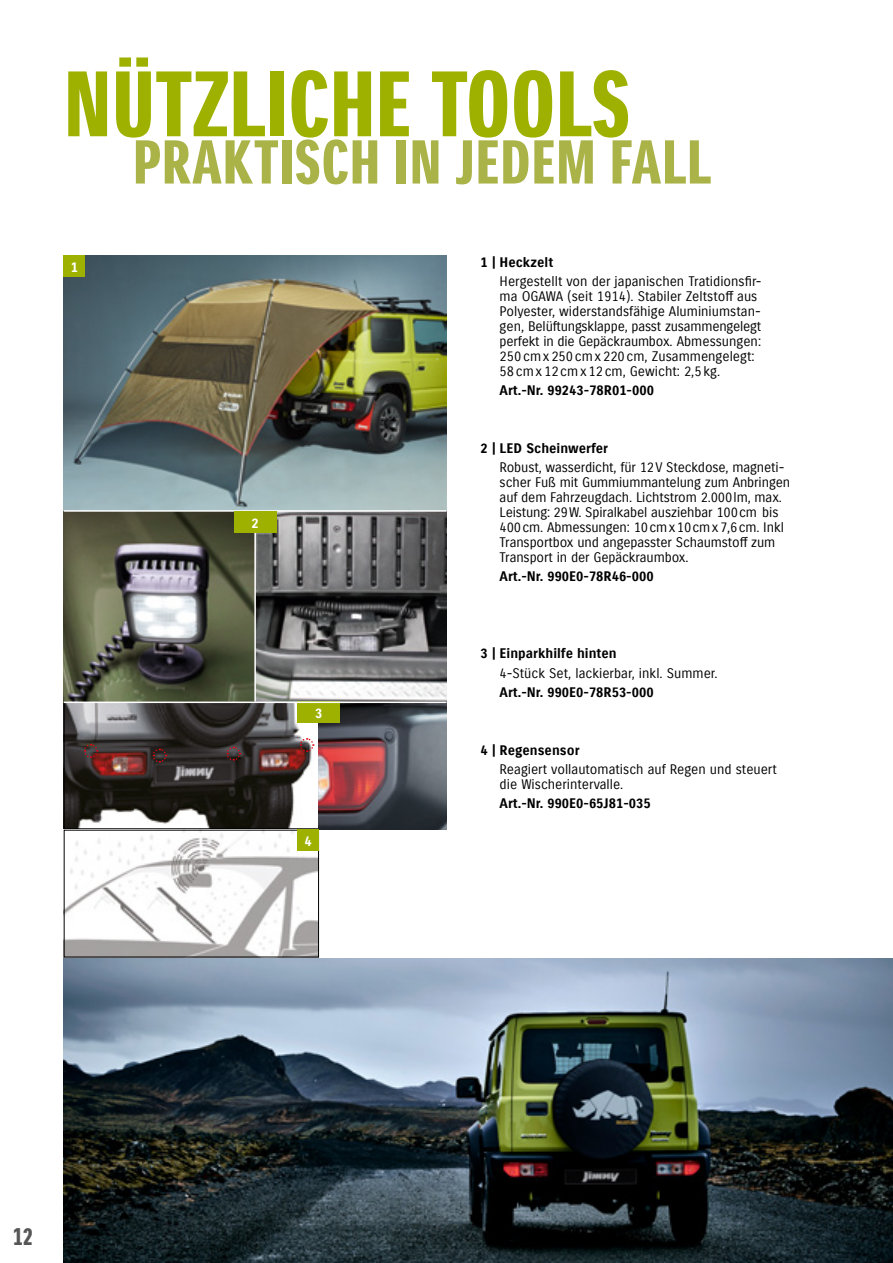
<style>
.page{position:relative;width:893px;height:1263px;background:#fff}
.page>*{position:absolute;margin:0;border:0;box-sizing:border-box;transform-origin:0 0}
.t1{font:90px "Suzuki PRO Headline";letter-spacing:.01em;color:#9fb100}
.t2{font:60px "Suzuki PRO Headline";letter-spacing:.02em;color:#aab348}
.t3{font:24px "Suzuki PRO Headline";color:#565656}
.Beschreibung{font:13.5px/15px "Suzuki PRO Regular";letter-spacing:-.01em;color:#000}
.Artikelnummer{font:13.5px "Suzuki PRO Bold";color:#000}
.Artikel_Name{font:13.5px "Suzuki PRO Bold";color:#000}
.Artikel_Name-2{font:13.5px "Suzuki PRO Bold";color:#fff}
</style>
<div class="page">
<img style="left:64px;top:703px;width:255px;height:252px">
<div style="left:64px;top:701px;width:255px;height:128px;border:1px solid #000"></div>
<img style="left:319px;top:703px;width:127px;height:126px">
<img style="left:64px;top:256px;width:382px;height:445px">
<div style="left:64px;top:256px;width:21px;height:21px;background:#9fb100"></div>
<div style="left:298px;top:701px;width:42px;height:22px;background:#9fb100"></div>
<div style="left:298px;top:830px;width:21px;height:21px;background:#9fb100"></div>
<hr style="left:64px;top:510px;width:382px;height:2px;background:#fff">
<hr style="left:254px;top:511px;width:2px;height:190px;background:#fff">
<div style="left:234px;top:512px;width:42px;height:21px;background:#9fb100"></div>
<hr style="left:64px;top:701px;width:382px;height:2px;background:#fff">
<img style="left:64px;top:958px;width:829px;height:305px">
<svg style="left:83px;top:743px;width:15px;height:16px"></svg>
<svg style="left:152px;top:748px;width:15px;height:15px"></svg>
<svg style="left:226px;top:746px;width:15px;height:15px"></svg>
<svg style="left:299px;top:737px;width:15px;height:16px"></svg>
<p class="t1" style="left:64px;top:50px;width:568px">NÜTZLICHE TOOLS</p>
<p class="t2" style="left:133px;top:126px;width:579px">PRAKTISCH IN JEDEM FALL</p>
<p class="Artikel_Name-2" style="left:71px;top:259px;width:9px">1</p>
<p class="Artikel_Name" style="left:480px;top:254px;width:74px">1 | Heckzelt</p>
<p class="Beschreibung" style="left:500px;top:274px;width:263px">Hergestellt von der japanischen Tratidionsfir&shy;ma OGAWA (seit 1914). Stabiler Zeltstoff aus Polyester, widerstandsfähige Aluminiumstan&shy;gen, Belüftungsklappe, passt zusammengelegt perfekt in die Gepäckraumbox. Abmessungen:<br>250cmx250cmx220cm, Zusammengelegt:<br>58cmx12cmx12cm, Gewicht: 2,5kg.</p>
<p class="Artikelnummer" style="left:500px;top:382px;width:156px">Art.-Nr. 99243-78R01-000</p>
<p class="Artikel_Name-2" style="left:251px;top:515px;width:9px">2</p>
<p class="Artikel_Name-2" style="left:315px;top:705px;width:9px">3</p>
<p class="Artikel_Name-2" style="left:305px;top:833px;width:9px">4</p>
<p class="Artikel_Name" style="left:480px;top:440px;width:129px">2 | LED Scheinwerfer</p>
<p class="Beschreibung" style="left:500px;top:460px;width:292px">Robust, wasserdicht, für 12V Steckdose, magneti&shy;scher Fuß mit Gummiummantelung zum Anbringen auf dem Fahrzeugdach. Lichtstrom 2.000lm, max.<br>Leistung: 29W. Spiralkabel ausziehbar 100cm bis 400cm. Abmessungen: 10cmx10cmx7,6cm. Inkl Transportbox und angepasster Schaumstoff zum Transport in der Gepäckraumbox.</p>
<p class="Artikelnummer" style="left:500px;top:568px;width:155px">Art.-Nr. 990E0-78R46-000</p>
<p class="Artikel_Name" style="left:480px;top:645px;width:138px">3 | Einparkhilfe hinten</p>
<p class="Beschreibung" style="left:500px;top:665px;width:219px">4-Stück Set, lackierbar, inkl. Summer.</p>
<p class="Artikelnummer" style="left:500px;top:684px;width:155px">Art.-Nr. 990E0-78R53-000</p>
<p class="Artikel_Name" style="left:480px;top:742px;width:101px">4 | Regensensor</p>
<p class="Beschreibung" style="left:500px;top:762px;width:279px">Reagiert vollautomatisch auf Regen und steuert die Wischerintervalle.</p>
<p class="Artikelnummer" style="left:500px;top:795px;width:153px">Art.-Nr. 990E0-65J81-035</p>
<h3 class="t3" style="left:13px;top:1222px;width:22px">12</h3>
</div>
